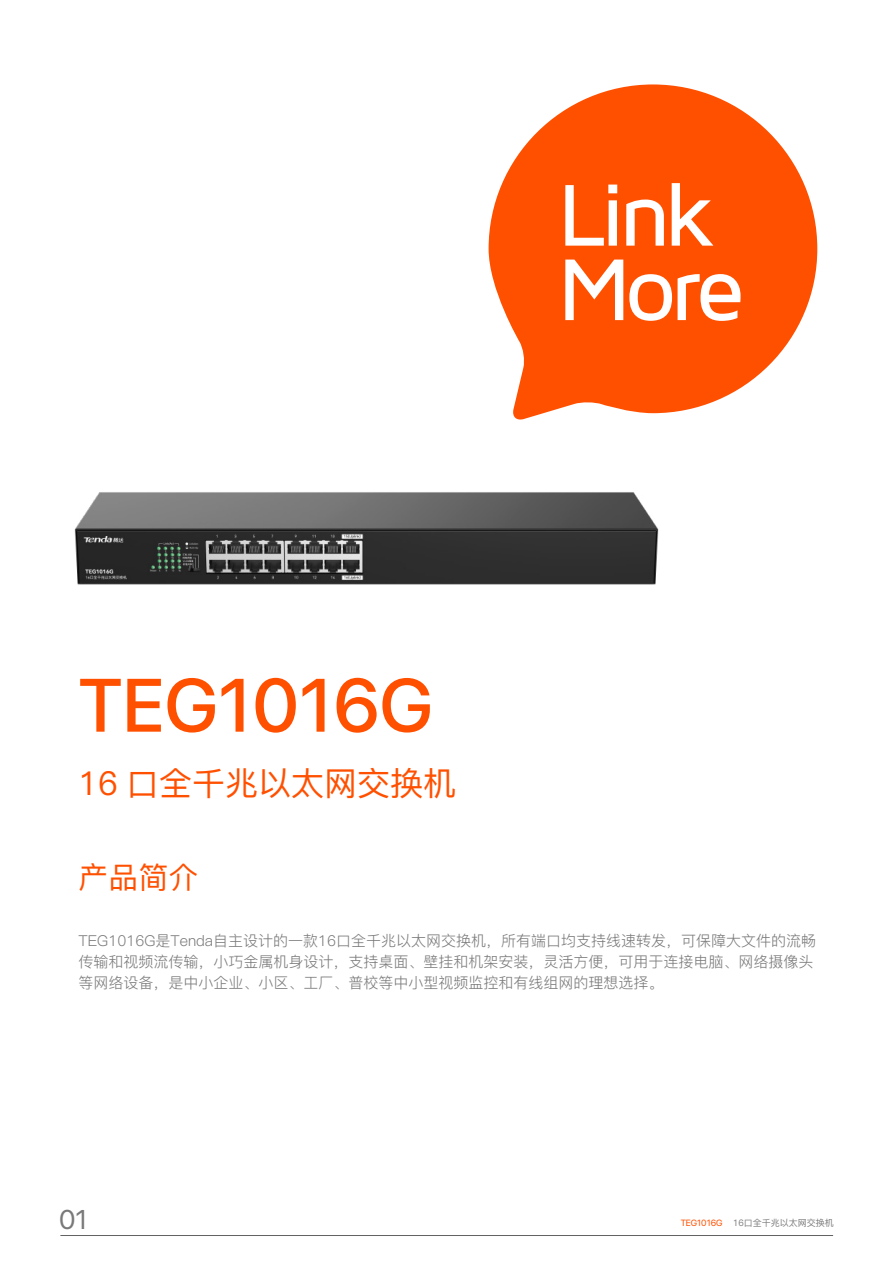
<style>
.page{position:relative;width:893px;height:1263px;background:#fff}
.page>*{position:absolute;margin:0;border:0;box-sizing:border-box;transform-origin:0 0}
.t1{font:500 75px "SF Pro Display";color:#ff5000}
.t2{font:33px "Ping Fang SC Medium";color:#ff5000}
.t3{font:30px "Ping Fang SC Medium";color:#ff5000}
.t4{font:27px "SF Pro Display";color:#7a7979}
.t5{font:15px/21px "Ping Fang SC Regular";color:#7a7979}
.t6{font:9px "Ping Fang SC Medium";color:#7a7979}
.s1{font-family:"SF Pro Display";color:#ff5000}
</style>
<div class="page">
<img style="left:74px;top:492px;width:585px;height:93px">
<svg style="left:489px;top:84px;width:328px;height:336px;fill:#ff5000"></svg>
<svg style="left:565px;top:185px;width:52px;height:61px"></svg>
<svg style="left:626px;top:200px;width:38px;height:46px"></svg>
<svg style="left:672px;top:183px;width:41px;height:63px"></svg>
<svg style="left:565px;top:260px;width:58px;height:60px"></svg>
<svg style="left:629px;top:274px;width:43px;height:47px"></svg>
<svg style="left:678px;top:274px;width:62px;height:47px"></svg>
<hr style="left:60px;top:1235px;width:773px;height:1px;background:#636363">
<h1 class="t1" style="left:78px;top:651px;width:356px">TEG1016G</h1>
<h2 class="t2" style="left:78px;top:763px;width:379px">16 口全千兆以太网交换机</h2>
<h3 class="t3" style="left:78px;top:859px;width:121px">产品简介</h3>
<p class="t5" style="left:78px;top:930px;width:739px">TEG1016G是Tenda自主设计的一款16口全千兆以太网交换机，所有端口均支持线速转发，可保障大文件的流畅传输和视频流传输，小巧金属机身设计，支持桌面、壁挂和机架安装，灵活方便，可用于连接电脑、网络摄像头等网络设备，是中小企业、小区、工厂、普校等中小型视频监控和有线组网的理想选择。</p>
<h3 class="t4" style="left:59px;top:1198px;width:30px">01</h3>
<p class="t6" style="left:681px;top:1218px;width:155px"><span class="s1">TEG1016G</span> 16口全千兆以太网交换机</p>
</div>
